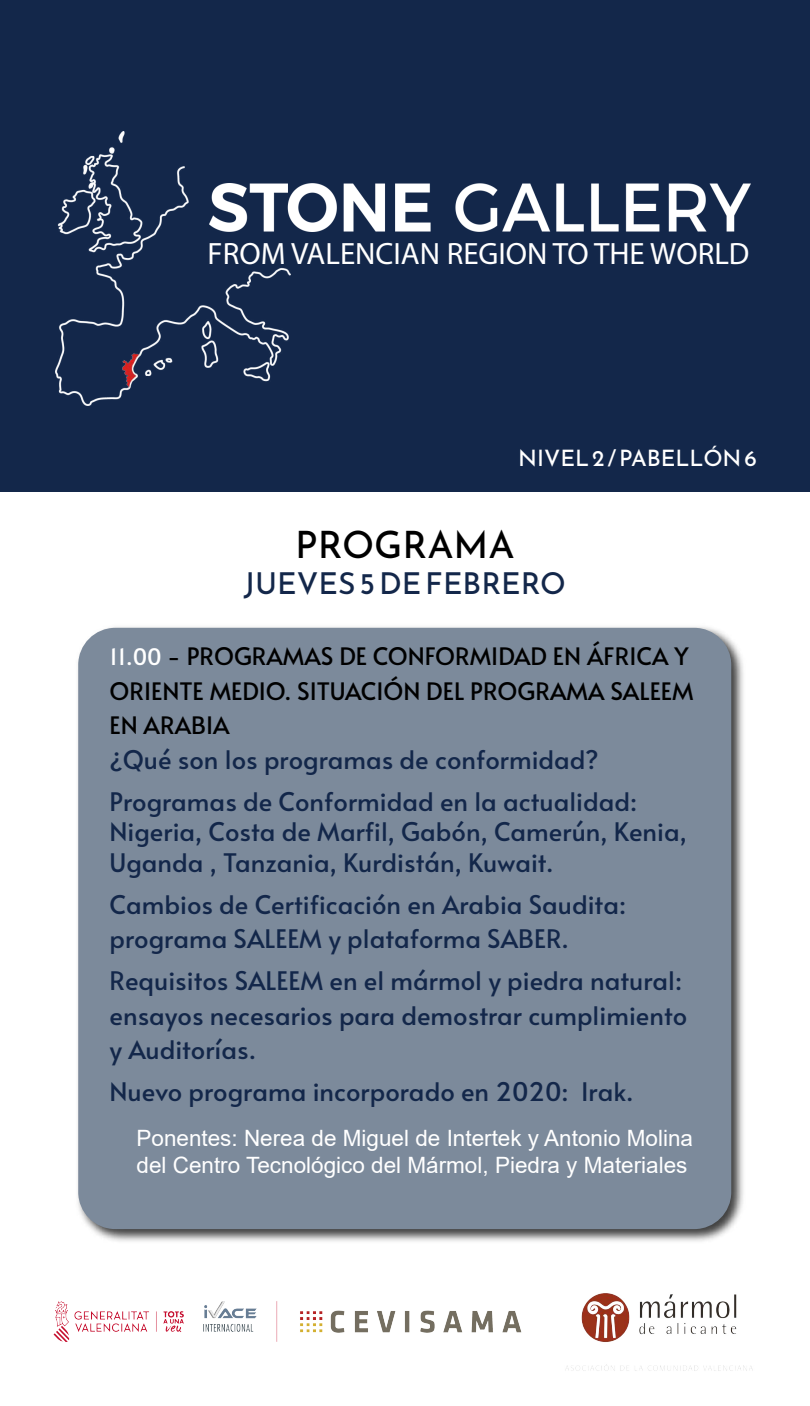
<style>
.page{position:relative;width:810px;height:1406px;background:#fff}
.page>*{position:absolute;margin:0;border:0;box-sizing:border-box;transform-origin:0 0}
.t1{font:37.5px "Reem Kufi";color:#000}
.t2{font:30.9px "Myriad Pro";color:#fff}
.t3{font:30px "Reem Kufi";color:#13274a}
.t4{font:25.5px/34.5px "Alata";color:#13274a}
.t5{font:24px/34.5px "Alata";color:#000}
.t6{font:22.5px/27px "Arial";color:#fff}
.t7{font:22.5px "Reem Kufi";color:#fff}
.s1{font-size:22.5px;color:#fff}
</style>
<div class="page">
<div style="left:0;top:0;width:810px;height:492px;background:#13274a"></div>
<img style="left:291px;top:183px;width:459px;height:48px">
<img style="left:55px;top:132px;width:236px;height:273px">
<img style="left:77px;top:627px;width:667px;height:615px">
<div style="left:78px;top:628px;width:653px;height:601px;background:#7c8a9b;border-radius:37px"></div>
<img style="left:54px;top:1301px;width:224px;height:41px">
<img style="left:300px;top:1310px;width:222px;height:23px">
<img style="left:565px;top:1293px;width:188px;height:78px">
<p class="t2" style="left:208px;top:234px;width:543px">FROM VALENCIAN REGION TO THE WORLD</p>
<p class="t7" style="left:518px;top:439px;width:240px">NIVEL 2 / PABELLÓN 6</p>
<h1 class="t1" style="left:295px;top:513px;width:221px">PROGRAMA</h1>
<p class="t3" style="left:244px;top:558px;width:324px">JUEVES 5 DE FEBRERO</p>
<p class="t5" style="left:110px;top:636px;width:586px"><span class="s1">11.00</span> - PROGRAMAS DE CONFORMIDAD EN ÁFRICA Y<br>ORIENTE MEDIO. SITUACIÓN DEL PROGRAMA SALEEM<br>EN ARABIA</p>
<p class="t4" style="left:110px;top:735px;width:529px;line-height:42px">¿Qué son los programas de conformidad?<br>Programas de Conformidad en la actualidad:</p>
<p class="t4" style="left:110px;top:813px;width:579px;line-height:30.6px">Nigeria, Costa de Marfil, Gabón, Camerún, Kenia,<br>Uganda , Tanzania, Kurdistán, Kuwait.</p>
<p class="t4" style="left:110px;top:884px;width:518px">Cambios de Certificación en Arabia Saudita: programa SALEEM y plataforma SABER.</p>
<p class="t4" style="left:110px;top:961px;width:579px">Requisitos SALEEM en el mármol y piedra natural: ensayos necesarios para demostrar cumplimiento y Auditorías.</p>
<p class="t4" style="left:110px;top:1072px;width:526px">Nuevo programa incorporado en 2020: Irak.</p>
<p class="t6" style="left:136px;top:1125px;width:558px">Ponentes: Nerea de Miguel de Intertek y Antonio Molina del Centro Tecnológico del Mármol, Piedra y Materiales</p>
</div>
